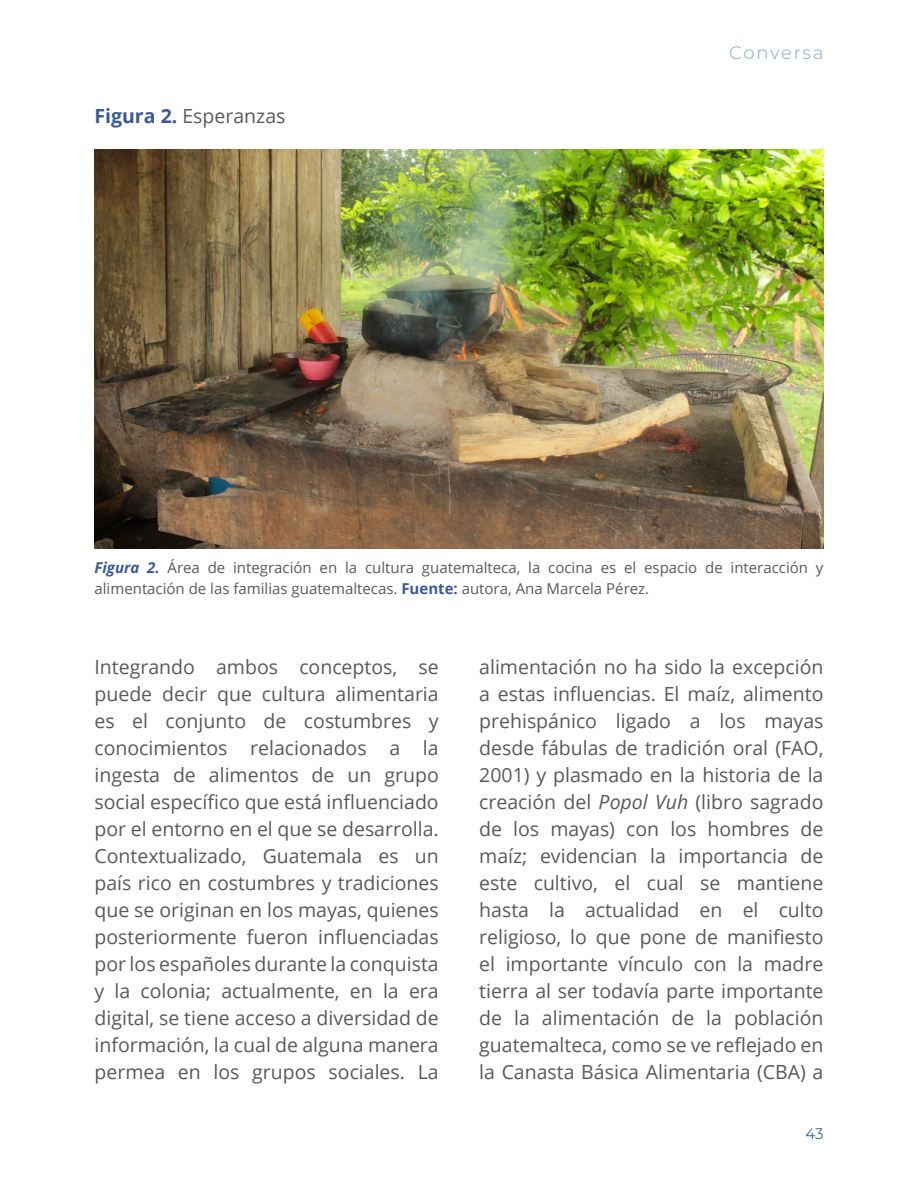
<style>
.page{position:relative;width:918px;height:1188px;background:#fff}
.page>*{position:absolute;margin:0;border:0;box-sizing:border-box;transform-origin:0 0}
.t1{font:19.5px/27px "Open Sans";color:#58595b;text-align:justify}
.t2{font:300 18px "Montserrat";letter-spacing:.095em;color:#81a9c8}
.t3{font:15px/21px "Open Sans";color:#58595b}
.t4{font:300 15px "Montserrat";color:#003361}
.s1{font-weight:700;color:#3b5996}
.s2{font-weight:700;font-style:italic;color:#3b5996}
.s3{font-style:italic}
</style>
<div class="page">
<img style="left:94px;top:150px;width:730px;height:398px">
<p class="t1" style="left:94px;top:102px;width:193px"><span class="s1">Figura 2.</span> Esperanzas</p>
<p class="t2" style="left:729px;top:41px;width:96px">Conversa</p>
<p class="t3" style="left:94px;top:557px;width:731px"><span class="s2">Figura 2.</span> Área de integración en la cultura guatemalteca, la cocina es el espacio de interacción y alimentación de las familias guatemaltecas. <span class="s1">Fuente:</span> autora, Ana Marcela Pérez.</p>
<p class="t1" style="left:94px;top:653px;width:346px">Integrando ambos conceptos, se puede decir que cultura alimentaria es el conjunto de costumbres y conocimientos relacionados a la ingesta de alimentos de un grupo social específico que está influenciado por el entorno en el que se desarrolla.<br>Contextualizado, Guatemala es un país rico en costumbres y tradiciones que se originan en los mayas, quienes posteriormente fueron influenciadas por los españoles durante la conquista y la colonia; actualmente, en la era digital, se tiene acceso a diversidad de información, la cual de alguna manera permea en los grupos sociales. La</p>
<p class="t1" style="left:479px;top:653px;width:346px">alimentación no ha sido la excepción a estas influencias. El maíz, alimento prehispánico ligado a los mayas desde fábulas de tradición oral (FAO, 2001) y plasmado en la historia de la creación del <span class="s3">Popol Vuh</span> (libro sagrado de los mayas) con los hombres de maíz; evidencian la importancia de este cultivo, el cual se mantiene hasta la actualidad en el culto religioso, lo que pone de manifiesto el importante vínculo con la madre tierra al ser todavía parte importante de la alimentación de la población guatemalteca, como se ve reflejado en la Canasta Básica Alimentaria (CBA) a</p>
<p class="t4" style="left:806px;top:1124px;width:19px">43</p>
</div>
